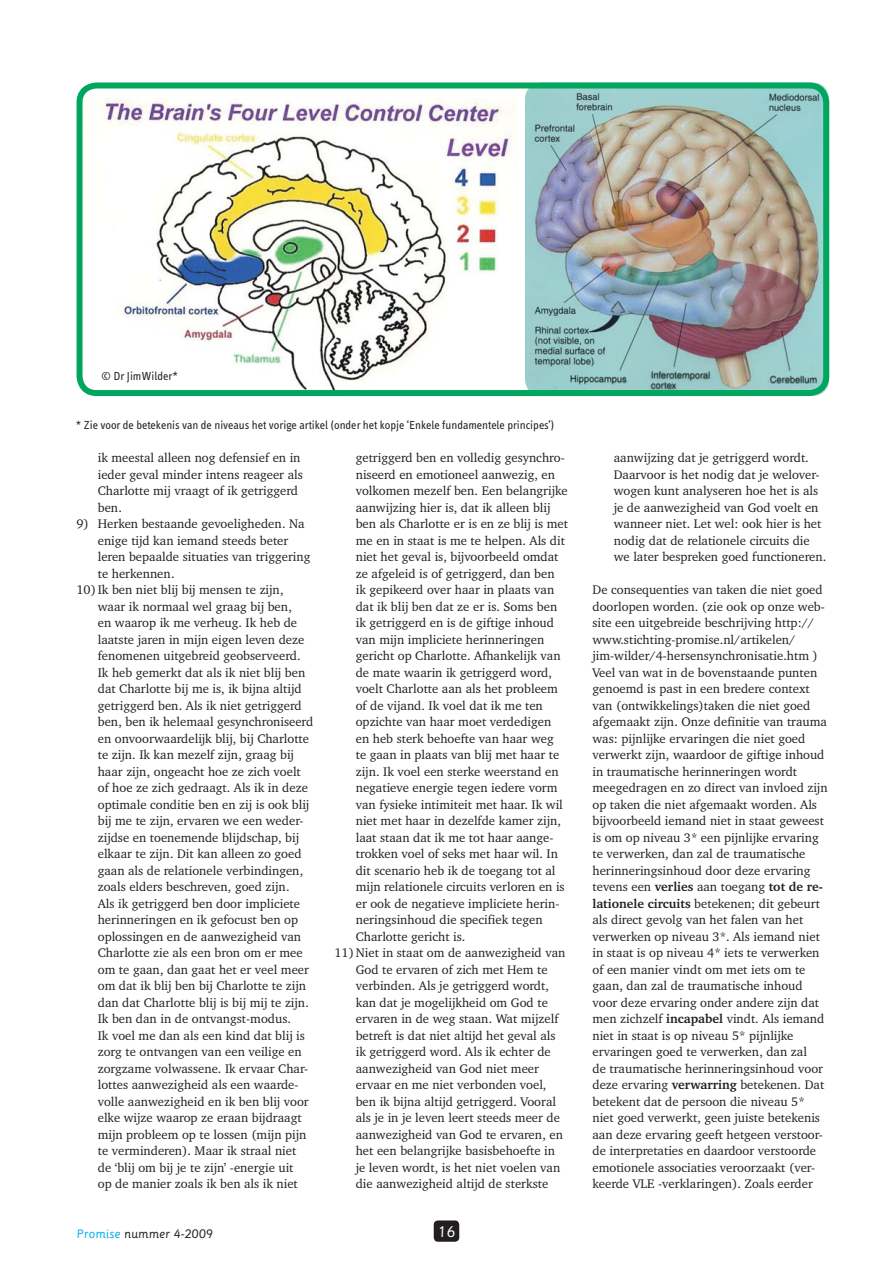
<style>
.page{position:relative;width:893px;height:1263px;background:#fff}
.page>*{position:absolute;margin:0;border:0;box-sizing:border-box;transform-origin:0 0}
.t1{font:15px "Sassoon Primary";color:#fff}
.t2{font:12.75px/16.5px "Charter IT Cby BT";color:#231f20}
.t3{font:12px "Info Text";color:#231f20}
.t4{font:12px "Sassoon Primary";color:#231f20}
.s1{color:#00aeef}
.s2{font-weight:700}
</style>
<div class="page">
<div style="left:434px;top:1220px;width:25px;height:22px;background:#231f20;border-radius:4px"></div>
<img style="left:84px;top:99px;width:430px;height:290px">
<img style="left:525px;top:82px;width:304px;height:314px;border-radius:17px">
<div style="left:77px;top:82px;width:752px;height:314px;border:6px solid #00a65d;border-radius:17px"></div>
<p class="t3" style="left:101px;top:371px;width:78px">© Dr JimWilder*</p>
<p class="t3" style="left:76px;top:420px;width:480px">* Zie voor de betekenis van de niveaus het vorige artikel (onder het kopje ‘Enkele fundamentele principes’)</p>
<p class="t2" style="left:98px;top:450px;width:207px">ik meestal alleen nog defensief en in ieder geval minder intens reageer als<br>Charlotte mij vraagt of ik getriggerd ben.</p>
<p class="t2" style="left:98px;top:516px;width:214px;text-indent:-21px">9) Herken bestaande gevoeligheden. Na enige tijd kan iemand steeds beter leren bepaalde situaties van triggering te herkennen.</p>
<p class="t2" style="left:98px;top:582px;width:217px;text-indent:-21px">10) Ik ben niet blij bij mensen te zijn, waar ik normaal wel graag bij ben,<br>en waarop ik me verheug. Ik heb de laatste jaren in mijn eigen leven deze fenomenen uitgebreid geobserveerd.<br>Ik heb gemerkt dat als ik niet blij ben dat Charlotte bij me is, ik bijna altijd getriggerd ben. Als ik niet getriggerd ben, ben ik helemaal gesynchroniseerd en onvoorwaardelijk blij, bij Charlotte te zijn. Ik kan mezelf zijn, graag bij haar zijn, ongeacht hoe ze zich voelt of hoe ze zich gedraagt. Als ik in deze optimale conditie ben en zij is ook blij bij me te zijn, ervaren we een weder&shy;zijdse en toenemende blijdschap, bij elkaar te zijn. Dit kan alleen zo goed gaan als de relationele verbindingen, zoals elders beschreven, goed zijn.<br>Als ik getriggerd ben door impliciete herinneringen en ik gefocust ben op oplossingen en de aanwezigheid van Charlotte zie als een bron om er mee om te gaan, dan gaat het er veel meer om dat ik blij ben bij Charlotte te zijn dan dat Charlotte blij is bij mij te zijn.<br>Ik ben dan in de ontvangst-modus.<br>Ik voel me dan als een kind dat blij is zorg te ontvangen van een veilige en zorgzame volwassene. Ik ervaar Char&shy;lottes aanwezigheid als een waarde&shy;volle aanwezigheid en ik ben blij voor elke wijze waarop ze eraan bijdraagt mijn probleem op te lossen (mijn pijn te verminderen). Maar ik straal niet<br>de ‘blij om bij je te zijn’ -energie uit<br>op de manier zoals ik ben als ik niet</p>
<p class="t2" style="left:356px;top:450px;width:214px">getriggerd ben en volledig gesynchro&shy;niseerd en emotioneel aanwezig, en volkomen mezelf ben. Een belangrijke aanwijzing hier is, dat ik alleen blij ben als Charlotte er is en ze blij is met me en in staat is me te helpen. Als dit niet het geval is, bijvoorbeeld omdat ze afgeleid is of getriggerd, dan ben ik gepikeerd over haar in plaats van dat ik blij ben dat ze er is. Soms ben ik getriggerd en is de giftige inhoud van mijn impliciete herinneringen gericht op Charlotte. Afhankelijk van de mate waarin ik getriggerd word, voelt Charlotte aan als het probleem of de vijand. Ik voel dat ik me ten opzichte van haar moet verdedigen en heb sterk behoefte van haar weg<br>te gaan in plaats van blij met haar te zijn. Ik voel een sterke weerstand en negatieve energie tegen iedere vorm van fysieke intimiteit met haar. Ik wil niet met haar in dezelfde kamer zijn, laat staan dat ik me tot haar aange&shy;trokken voel of seks met haar wil. In dit scenario heb ik de toegang tot al mijn relationele circuits verloren en is er ook de negatieve impliciete herin&shy;neringsinhoud die specifiek tegen Charlotte gericht is.</p>
<p class="t2" style="left:356px;top:945px;width:211px;text-indent:-21px">11) Niet in staat om de aanwezigheid van God te ervaren of zich met Hem te verbinden. Als je getriggerd wordt, kan dat je mogelijkheid om God te ervaren in de weg staan. Wat mijzelf betreft is dat niet altijd het geval als ik getriggerd word. Als ik echter de aanwezigheid van God niet meer ervaar en me niet verbonden voel, ben ik bijna altijd getriggerd. Vooral als je in je leven leert steeds meer de aanwezigheid van God te ervaren, en het een belangrijke basisbehoefte in je leven wordt, is het niet voelen van die aanwezigheid altijd de sterkste</p>
<p class="t4" style="left:77px;top:1228px;width:138px"><span class="s1">Promise</span> nummer 4-2009</p>
<p class="t1" style="left:438px;top:1225px;width:19px">16</p>
<p class="t2" style="left:614px;top:450px;width:214px">aanwijzing dat je getriggerd wordt.<br>Daarvoor is het nodig dat je welover&shy;wogen kunt analyseren hoe het is als je de aanwezigheid van God voelt en wanneer niet. Let wel: ook hier is het nodig dat de relationele circuits die we later bespreken goed functioneren.</p>
<p class="t2" style="left:592px;top:582px;width:237px">De consequenties van taken die niet goed doorlopen worden. (zie ook op onze web&shy;site een uitgebreide beschrijving http:// www.stichting-promise.nl/artikelen/ jim-wilder/4-hersensynchronisatie.htm )<br>Veel van wat in de bovenstaande punten genoemd is past in een bredere context van (ontwikkelings)taken die niet goed afgemaakt zijn. Onze definitie van trauma was: pijnlijke ervaringen die niet goed verwerkt zijn, waardoor de giftige inhoud in traumatische herinneringen wordt meegedragen en zo direct van invloed zijn op taken die niet afgemaakt worden. Als bijvoorbeeld iemand niet in staat geweest is om op niveau 3* een pijnlijke ervaring te verwerken, dan zal de traumatische herinneringsinhoud door deze ervaring tevens een <span class="s2">verlies</span> aan toegang <span class="s2">tot de re&shy;lationele circuits</span> betekenen; dit gebeurt als direct gevolg van het falen van het verwerken op niveau 3*. Als iemand niet in staat is op niveau 4* iets te verwerken of een manier vindt om met iets om te gaan, dan zal de traumatische inhoud voor deze ervaring onder andere zijn dat men zichzelf <span class="s2">incapabel</span> vindt. Als iemand niet in staat is op niveau 5* pijnlijke ervaringen goed te verwerken, dan zal<br>de traumatische herinneringsinhoud voor deze ervaring <span class="s2">verwarring</span> betekenen. Dat betekent dat de persoon die niveau 5* niet goed verwerkt, geen juiste betekenis aan deze ervaring geeft hetgeen verstoor&shy;de interpretaties en daardoor verstoorde emotionele associaties veroorzaakt (ver&shy;keerde VLE -verklaringen). Zoals eerder</p>
</div>
